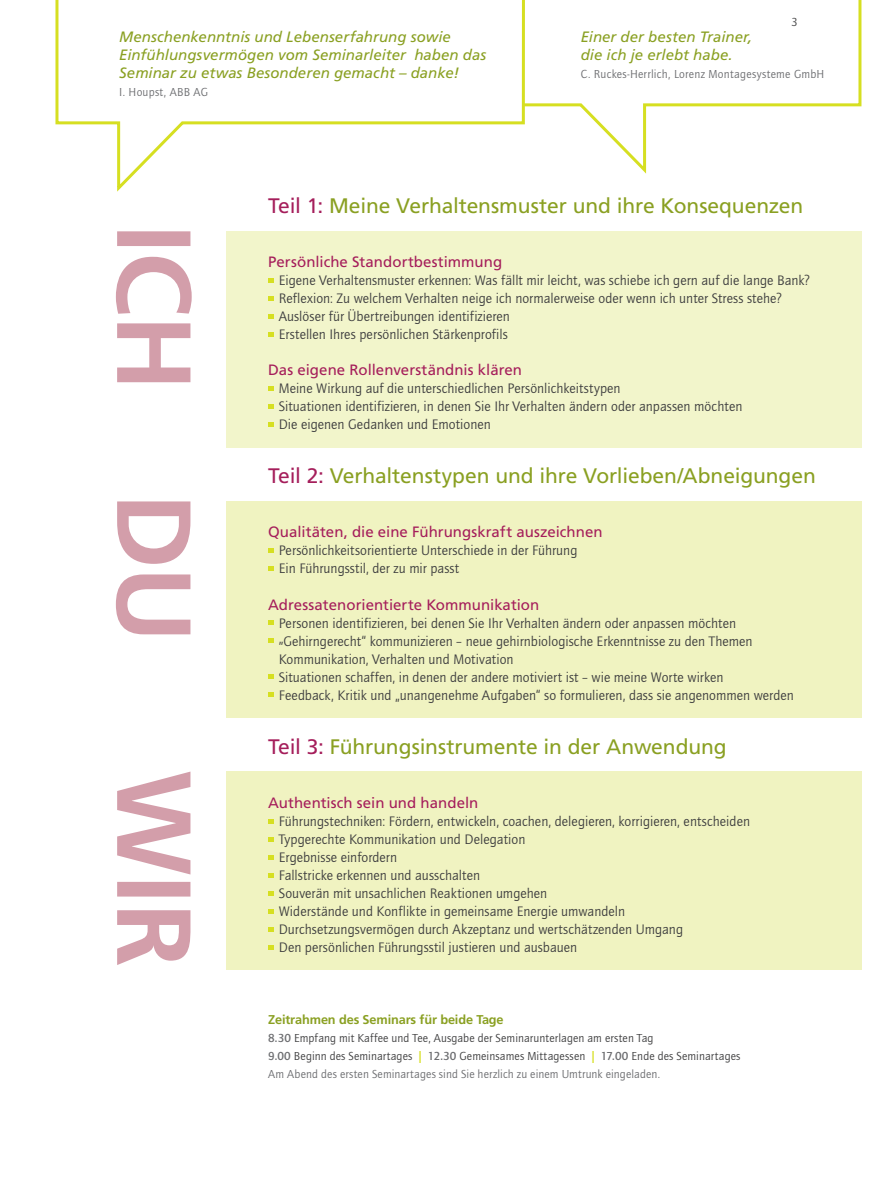
<style>
.page{position:relative;width:893px;height:1190px;background:#fff}
.page>*{position:absolute;margin:0;border:0;box-sizing:border-box;transform-origin:0 0}
.t1{font:21px "Frutiger LT";letter-spacing:-.005em;color:#8aa022}
.t2{font:15px "Frutiger LT";letter-spacing:.005em;color:#a51e5b}
.t3{font:italic 15px/18px "Frutiger LT";letter-spacing:.005em;color:#8aa022}
.t4{font:14.25px/18px "Quay Sans ITC Std";letter-spacing:.005em;color:#3e3e3f}
.t5{font:700 12.75px "Frutiger LT";letter-spacing:-.01em;color:#8aa022}
.t6{font:12px/18px "Quay Sans ITC Std";letter-spacing:.01em;color:#3e3e3f}
.t7{font:12px "Quay Sans ITC Std";letter-spacing:.02em;color:#6c6d70}
.s1{color:#a51e5b}
.s2{font-weight:500;color:#6c6d70}
.s3{font-weight:500;color:#d6df21}
.s4{color:#6c6d70}
</style>
<div class="page">
<hr style="left:0;top:0;width:1px;height:1190px;background:#f5f7d5">
<svg style="left:526px;top:0;width:336px;height:174px"></svg>
<svg style="left:55px;top:0;width:471px;height:192px"></svg>
<div style="left:226px;top:771px;width:635px;height:198px;background:#f0f3c1"></div>
<div style="left:226px;top:501px;width:635px;height:216px;background:#f0f3c1"></div>
<div style="left:226px;top:231px;width:635px;height:216px;background:#f2f5cb"></div>
<svg style="left:116px;top:231px;width:76px;height:151px"></svg>
<svg style="left:116px;top:501px;width:74px;height:133px"></svg>
<svg style="left:117px;top:771px;width:74px;height:194px"></svg>
<svg style="left:268px;top:278px;width:6px;height:5px"></svg>
<svg style="left:268px;top:296px;width:6px;height:5px"></svg>
<svg style="left:268px;top:314px;width:6px;height:5px"></svg>
<svg style="left:268px;top:332px;width:6px;height:5px"></svg>
<svg style="left:268px;top:386px;width:6px;height:5px"></svg>
<svg style="left:268px;top:404px;width:6px;height:5px"></svg>
<svg style="left:268px;top:422px;width:6px;height:5px"></svg>
<svg style="left:268px;top:548px;width:6px;height:5px"></svg>
<svg style="left:268px;top:566px;width:6px;height:5px"></svg>
<svg style="left:268px;top:620px;width:6px;height:5px"></svg>
<svg style="left:268px;top:638px;width:6px;height:5px"></svg>
<svg style="left:268px;top:674px;width:6px;height:5px"></svg>
<svg style="left:268px;top:692px;width:6px;height:5px"></svg>
<svg style="left:268px;top:819px;width:6px;height:4px"></svg>
<svg style="left:268px;top:837px;width:6px;height:4px"></svg>
<svg style="left:268px;top:855px;width:6px;height:4px"></svg>
<svg style="left:268px;top:873px;width:6px;height:4px"></svg>
<svg style="left:268px;top:891px;width:6px;height:4px"></svg>
<svg style="left:268px;top:909px;width:6px;height:4px"></svg>
<svg style="left:268px;top:927px;width:6px;height:4px"></svg>
<svg style="left:268px;top:945px;width:6px;height:4px"></svg>
<p class="t3" style="left:119px;top:28px;width:368px">Menschenkenntnis und Lebenserfahrung sowie<br>Einfühlungsvermögen vom Seminarleiter haben das<br>Seminar zu etwas Besonderen gemacht – danke!</p>
<p class="t7" style="left:119px;top:85px;width:90px">I. Houpst, ABB AG</p>
<p class="t6" style="left:791px;top:13px;width:8px">3</p>
<p class="t3" style="left:581px;top:28px;width:173px">Einer der besten Trainer, die ich je erlebt habe.</p>
<p class="t7" style="left:581px;top:67px;width:245px">C. Ruckes-Herrlich, Lorenz Montagesysteme GmbH</p>
<h1 class="t1" style="left:268px;top:194px;width:537px"><span class="s1">Teil 1:</span> Meine Verhaltensmuster und ihre Konsequenzen</h1>
<p class="t2" style="left:268px;top:253px;width:235px">Persönliche Standortbestimmung</p>
<p class="t4" style="left:279px;top:271px;width:532px">Eigene Verhaltensmuster erkennen: Was fällt mir leicht, was schiebe ich gern auf die lange Bank?<br>Reflexion: Zu welchem Verhalten neige ich normalerweise oder wenn ich unter Stress stehe?<br>Auslöser für Übertreibungen identifizieren<br>Erstellen Ihres persönlichen Stärkenprofils</p>
<p class="t2" style="left:268px;top:361px;width:255px">Das eigene Rollenverständnis klären</p>
<p class="t4" style="left:279px;top:379px;width:465px">Meine Wirkung auf die unterschiedlichen Persönlichkeitstypen<br>Situationen identifizieren, in denen Sie Ihr Verhalten ändern oder anpassen möchten<br>Die eigenen Gedanken und Emotionen</p>
<h1 class="t1" style="left:268px;top:464px;width:549px"><span class="s1">Teil 2:</span> Verhaltenstypen und ihre Vorlieben/Abneigungen</h1>
<p class="t2" style="left:268px;top:523px;width:336px">Qualitäten, die eine Führungskraft auszeichnen</p>
<p class="t4" style="left:279px;top:541px;width:300px">Persönlichkeitsorientierte Unterschiede in der Führung<br>Ein Führungsstil, der zu mir passt</p>
<p class="t2" style="left:268px;top:595px;width:273px">Adressatenorientierte Kommunikation</p>
<p class="t4" style="left:279px;top:613px;width:516px">Personen identifizieren, bei denen Sie Ihr Verhalten ändern oder anpassen möchten „Gehirngerecht“ kommunizieren – neue gehirnbiologische Erkenntnisse zu den Themen Kommunikation, Verhalten und Motivation<br>Situationen schaffen, in denen der andere motiviert ist – wie meine Worte wirken<br>Feedback, Kritik und „unangenehme Aufgaben“ so formulieren, dass sie angenommen werden</p>
<h1 class="t1" style="left:268px;top:734px;width:460px"><span class="s1">Teil 3:</span> Führungsinstrumente in der Anwendung</h1>
<p class="t2" style="left:268px;top:793px;width:212px">Authentisch sein und handeln</p>
<p class="t4" style="left:279px;top:811px;width:473px">Führungstechniken: Fördern, entwickeln, coachen, delegieren, korrigieren, entscheiden Typgerechte Kommunikation und Delegation<br>Ergebnisse einfordern<br>Fallstricke erkennen und ausschalten<br>Souverän mit unsachlichen Reaktionen umgehen<br>Widerstände und Konflikte in gemeinsame Energie umwandeln Durchsetzungsvermögen durch Akzeptanz und wertschätzenden Umgang<br>Den persönlichen Führungsstil justieren und ausbauen</p>
<p class="t5" style="left:268px;top:1011px;width:237px">Zeitrahmen des Seminars für beide Tage</p>
<p class="t6" style="left:268px;top:1028px;width:474px"><span class="s2">8.30</span> Empfang mit Kaffee und Tee, Ausgabe der Seminarunterlagen am ersten Tag<br><span class="s2">9.00</span> Beginn des Seminartages <span class="s3">|</span> <span class="s2">12.30</span> Gemeinsames Mittagessen <span class="s3">|</span> <span class="s2">17.00</span> Ende des Seminartages<br><span class="s4">Am Abend des ersten Seminartages sind Sie herzlich zu einem Umtrunk eingeladen.</span></p>
</div>
